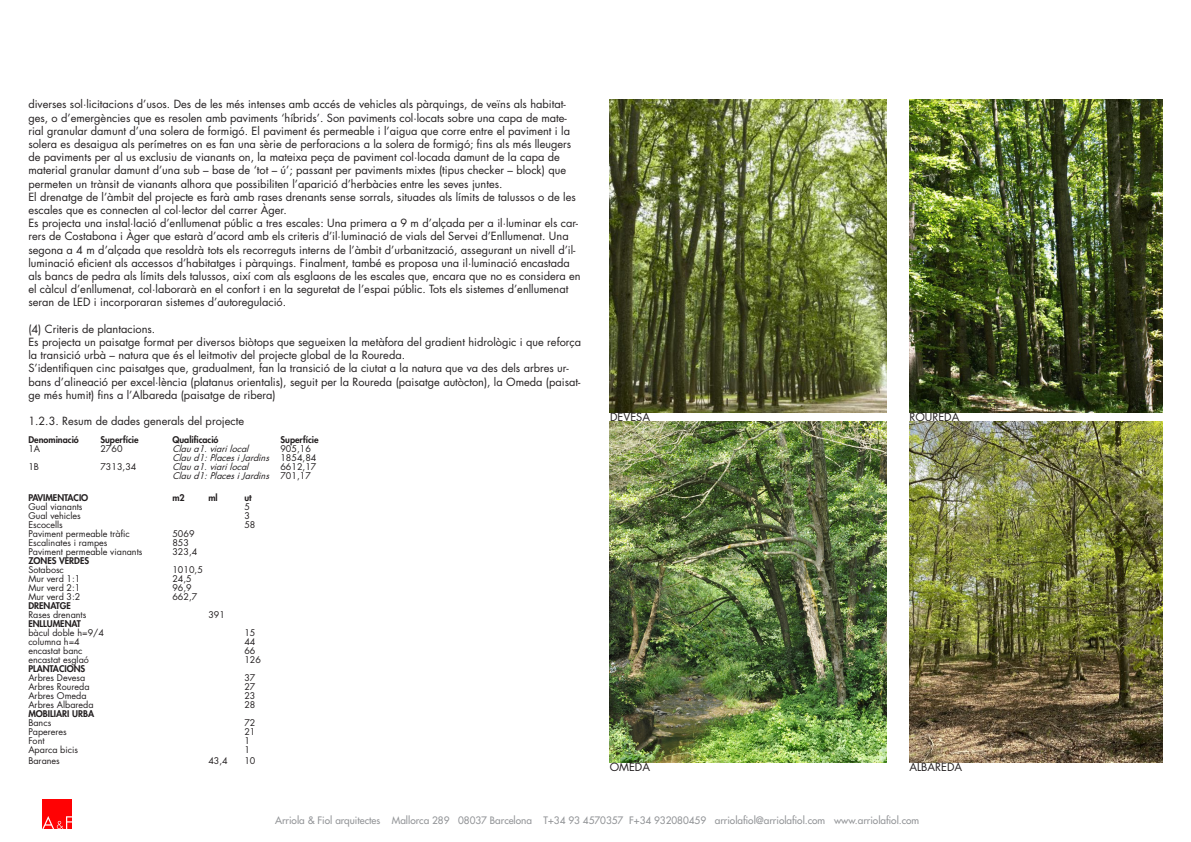
<style>
.page{position:relative;width:1191px;height:842px;background:#fff}
.page>*{position:absolute;margin:0;border:0;box-sizing:border-box;transform-origin:0 0}
.t1{font:11px/13.2px "Futura Std";color:#231f20}
.t2{font:500 10px "Futura Std";color:#939598}
.t3{font:9px "Futura Std";color:#231f20}
.t4{font:800 9px "Futura Std";color:#231f20}
.t5{font:italic 9px "Futura Std";color:#231f20}
.s1{font-style:normal}
</style>
<div class="page">
<img style="left:43px;top:799px;width:28px;height:29px">
<img style="left:609px;top:99px;width:277px;height:313px">
<img style="left:609px;top:421px;width:277px;height:341px">
<img style="left:909px;top:99px;width:253px;height:313px">
<img style="left:909px;top:421px;width:253px;height:341px">
<p class="t1" style="left:28px;top:98px;width:544px">diverses sol·licitacions d’usos. Des de les més intenses amb accés de vehicles als pàrquings, de veïns als habitat&shy;ges, o d’emergències que es resolen amb paviments ‘híbrids’. Son paviments col·locats sobre una capa de mate&shy;rial granular damunt d’una solera de formigó. El paviment és permeable i l’aigua que corre entre el paviment i la solera es desaigua als perímetres on es fan una sèrie de perforacions a la solera de formigó; fins als més lleugers de paviments per al us exclusiu de vianants on, la mateixa peça de paviment col·locada damunt de la capa de material granular damunt d’una sub – base de ‘tot – ú’; passant per paviments mixtes (tipus checker – block) que permeten un trànsit de vianants alhora que possibiliten l’aparició d’herbàcies entre les seves juntes.</p>
<p class="t1" style="left:28px;top:190px;width:549px">El drenatge de l’àmbit del projecte es farà amb rases drenants sense sorrals, situades als límits de talussos o de les escales que es connecten al col·lector del carrer Àger.</p>
<p class="t1" style="left:28px;top:217px;width:554px">Es projecta una instal·lació d’enllumenat públic a tres escales: Una primera a 9 m d’alçada per a il·luminar els car&shy;rers de Costabona i Àger que estarà d’acord amb els criteris d’il·luminació de vials del Servei d’Enllumenat. Una segona a 4 m d’alçada que resoldrà tots els recorreguts interns de l’àmbit d’urbanització, assegurant un nivell d’il· luminació eficient als accessos d’habitatges i pàrquings. Finalment, també es proposa una il·luminació encastada als bancs de pedra als límits dels talussos, així com als esglaons de les escales que, encara que no es considera en el càlcul d’enllumenat, col·laborarà en el confort i en la seguretat de l’espai públic. Tots els sistemes d’enllumenat seran de LED i incorporaran sistemes d’autoregulació.</p>
<p class="t1" style="left:28px;top:322px;width:128px">(4) Criteris de plantacions.</p>
<p class="t1" style="left:28px;top:335px;width:554px">Es projecta un paisatge format per diversos biòtops que segueixen la metàfora del gradient hidrològic i que reforça la transició urbà – natura que és el leitmotiv del projecte global de la Roureda.</p>
<p class="t1" style="left:28px;top:362px;width:553px">S’identifiquen cinc paisatges que, gradualment, fan la transició de la ciutat a la natura que va des dels arbres ur&shy;bans d’alineació per excel·lència (platanus orientalis), seguit per la Roureda (paisatge autòcton), la Omeda (paisat&shy;ge més humit) fins a l’Albareda (paisatge de ribera)</p>
<p class="t1" style="left:28px;top:415px;width:217px">1.2.3. Resum de dades generals del projecte</p>
<p class="t4" style="left:28px;top:434px;width:52px">Denominació</p>
<p class="t4" style="left:100px;top:434px;width:40px">Superfície</p>
<p class="t4" style="left:172px;top:434px;width:48px">Qualificació</p>
<p class="t4" style="left:280px;top:434px;width:40px">Superfície</p>
<p class="t3" style="left:28px;top:443px;width:13px">1A</p>
<p class="t3" style="left:100px;top:443px;width:24px">2760</p>
<p class="t5" style="left:172px;top:443px;width:80px">Claua1.viarilocal</p>
<p class="t3" style="left:280px;top:443px;width:32px">905,16</p>
<p class="t5" style="left:172px;top:452px;width:146px">Claud1:PlacesiJardins <span class="s1">1 8 5 4 , 8 4</span></p>
<p class="t3" style="left:28px;top:461px;width:12px">1B</p>
<p class="t3" style="left:100px;top:461px;width:38px">7313,34</p>
<p class="t5" style="left:172px;top:461px;width:80px">Claua1.viarilocal</p>
<p class="t3" style="left:280px;top:461px;width:38px">6612,17</p>
<p class="t5" style="left:172px;top:470px;width:140px">Claud1:PlacesiJardins <span class="s1">7 0 1 , 1 7</span></p>
<p class="t4" style="left:28px;top:492px;width:61px">PAVIMENTACIO</p>
<p class="t4" style="left:172px;top:492px;width:14px">m2</p>
<p class="t4" style="left:208px;top:492px;width:11px">ml</p>
<p class="t4" style="left:244px;top:492px;width:9px">ut</p>
<p class="t3" style="left:28px;top:501px;width:56px">Gual vianants</p>
<p class="t3" style="left:244px;top:501px;width:7px">5</p>
<p class="t3" style="left:28px;top:510px;width:54px">Gual vehicles</p>
<p class="t3" style="left:244px;top:510px;width:7px">3</p>
<p class="t3" style="left:28px;top:519px;width:36px">Escocells</p>
<p class="t3" style="left:244px;top:519px;width:13px">58</p>
<p class="t3" style="left:28px;top:528px;width:103px">Paviment permeable tràfic</p>
<p class="t3" style="left:172px;top:528px;width:24px">5069</p>
<p class="t3" style="left:28px;top:537px;width:81px">Escalinates i rampes</p>
<p class="t3" style="left:172px;top:537px;width:18px">853</p>
<p class="t3" style="left:28px;top:546px;width:116px">Paviment permeable vianants</p>
<p class="t3" style="left:172px;top:546px;width:26px">323,4</p>
<p class="t4" style="left:28px;top:555px;width:62px">ZONES VERDES</p>
<p class="t3" style="left:28px;top:564px;width:37px">Sotabosc</p>
<p class="t3" style="left:172px;top:564px;width:32px">1010,5</p>
<p class="t3" style="left:28px;top:573px;width:54px">Mur verd 1:1</p>
<p class="t3" style="left:172px;top:573px;width:21px">24,5</p>
<p class="t3" style="left:28px;top:582px;width:54px">Mur verd 2:1</p>
<p class="t3" style="left:172px;top:582px;width:21px">96,9</p>
<p class="t3" style="left:28px;top:591px;width:54px">Mur verd 3:2</p>
<p class="t3" style="left:172px;top:591px;width:26px">662,7</p>
<p class="t4" style="left:28px;top:600px;width:44px">DRENATGE</p>
<p class="t3" style="left:28px;top:609px;width:60px">Rases drenants</p>
<p class="t3" style="left:208px;top:609px;width:18px">391</p>
<p class="t4" style="left:28px;top:618px;width:54px">ENLLUMENAT</p>
<p class="t3" style="left:28px;top:627px;width:77px">bàcul doble h=9/4</p>
<p class="t3" style="left:244px;top:627px;width:13px">15</p>
<p class="t3" style="left:28px;top:636px;width:53px">columna h=4</p>
<p class="t3" style="left:244px;top:636px;width:13px">44</p>
<p class="t3" style="left:28px;top:645px;width:56px">encastat banc</p>
<p class="t3" style="left:244px;top:645px;width:13px">66</p>
<p class="t3" style="left:28px;top:654px;width:62px">encastat esglaó</p>
<p class="t3" style="left:244px;top:654px;width:18px">126</p>
<p class="t4" style="left:28px;top:663px;width:59px">PLANTACIONS</p>
<p class="t3" style="left:28px;top:672px;width:58px">Arbres Devesa</p>
<p class="t3" style="left:244px;top:672px;width:13px">37</p>
<p class="t3" style="left:28px;top:681px;width:63px">Arbres Roureda</p>
<p class="t3" style="left:244px;top:681px;width:13px">27</p>
<p class="t3" style="left:28px;top:690px;width:60px">Arbres Omeda</p>
<p class="t3" style="left:244px;top:690px;width:13px">23</p>
<p class="t3" style="left:28px;top:699px;width:67px">Arbres Albareda</p>
<p class="t3" style="left:244px;top:699px;width:13px">28</p>
<p class="t4" style="left:28px;top:708px;width:67px">MOBILIARI URBA</p>
<p class="t3" style="left:28px;top:717px;width:24px">Bancs</p>
<p class="t3" style="left:244px;top:717px;width:13px">72</p>
<p class="t3" style="left:28px;top:726px;width:40px">Papereres</p>
<p class="t3" style="left:244px;top:726px;width:13px">21</p>
<p class="t3" style="left:28px;top:735px;width:18px">Font</p>
<p class="t3" style="left:244px;top:735px;width:7px">1</p>
<p class="t3" style="left:28px;top:744px;width:51px">Aparca bicis</p>
<p class="t3" style="left:244px;top:744px;width:7px">1</p>
<p class="t3" style="left:28px;top:755px;width:33px">Baranes</p>
<p class="t3" style="left:208px;top:755px;width:21px">43,4</p>
<p class="t3" style="left:244px;top:755px;width:13px">10</p>
<p class="t1" style="left:610px;top:411px;width:41px">DEVESA</p>
<p class="t1" style="left:609px;top:761px;width:42px">OMEDA</p>
<p class="t1" style="left:909px;top:411px;width:51px">ROUREDA</p>
<p class="t1" style="left:909px;top:761px;width:54px">ALBAREDA</p>
<p class="t2" style="left:275px;top:814px;width:645px">Arriola &amp; Fiol arquitectes Mallorca 289 08037 Barcelona T+34 93 4570357 F+34 932080459 arriolafiol@arriolafiol.com www.arriolafiol.com</p>
</div>
